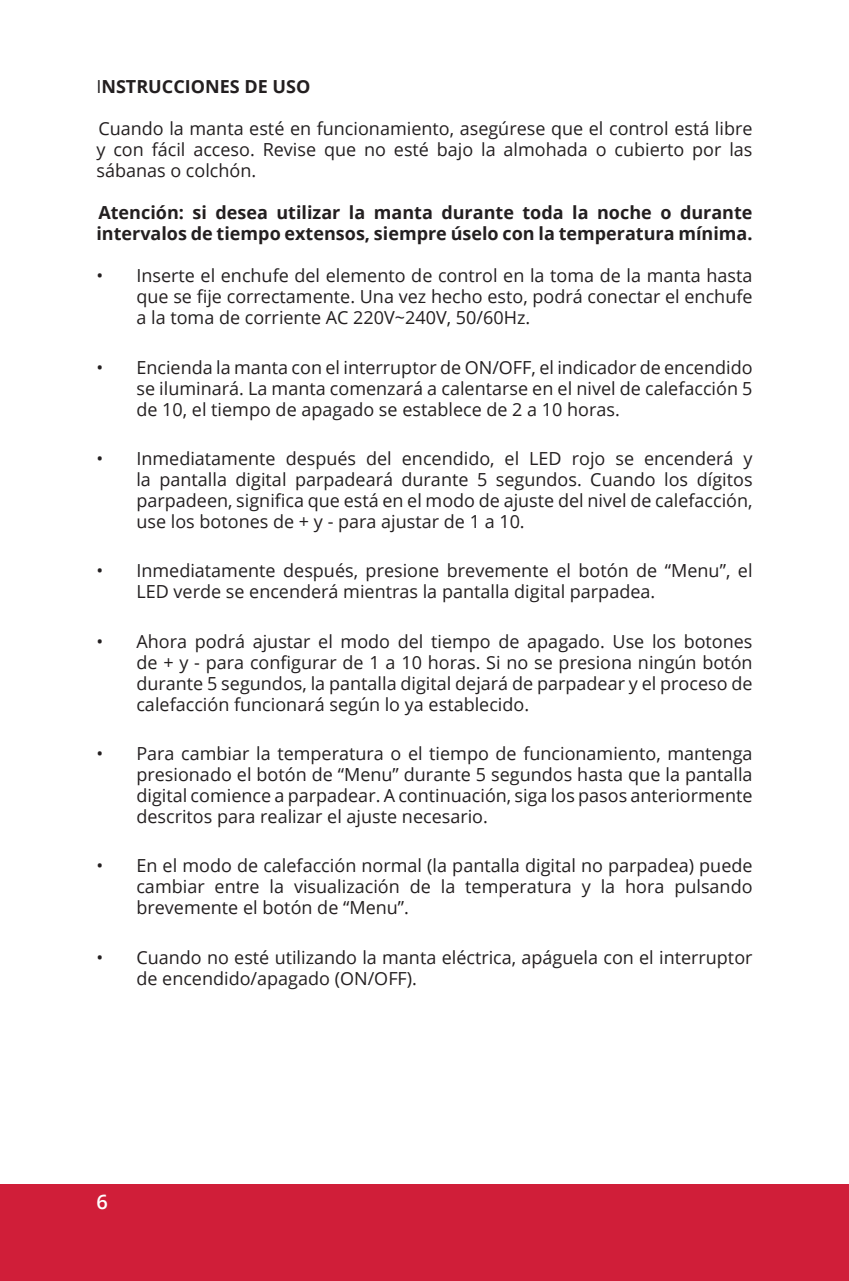
<style>
.page{position:relative;width:849px;height:1281px;background:#fff}
.page>*{position:absolute;margin:0;border:0;box-sizing:border-box;transform-origin:0 0}
.t1{font:600 20px "Open Sans";color:#fff}
.t2{font:18px/21px "Open Sans";color:#231f20;text-align:justify}
.t3{font:700 18px/21px "Open Sans";color:#231f20}
.s1{font-weight:400}
</style>
<div class="page">
<div style="left:0;top:1184px;width:849px;height:97px;background:#d01e39"></div>
<p class="t3" style="left:96px;top:76px;width:215px"><span class="s1">I</span>NSTRUCCIONES DE USO</p>
<p class="t2" style="left:96px;top:118px;width:657px">Cuando la manta esté en funcionamiento, asegúrese que el control está libre y con fácil acceso. Revise que no esté bajo la almohada o cubierto por las sábanas o colchón.</p>
<p class="t3" style="left:96px;top:202px;width:657px">Atención: si desea utilizar la manta durante toda la noche o durante intervalos de tiempo extensos, siempre úselo con la temperatura mínima.</p>
<p class="t2" style="left:136px;top:265px;width:617px;text-indent:-40px">• Inserte el enchufe del elemento de control en la toma de la manta hasta que se fije correctamente. Una vez hecho esto, podrá conectar el enchufe a la toma de corriente AC 220V~240V, 50/60Hz.</p>
<p class="t2" style="left:136px;top:356px;width:617px;text-indent:-40px">• Encienda la manta con el interruptor de ON/OFF, el indicador de encendido se iluminará. La manta comenzará a calentarse en el nivel de calefacción 5 de 10, el tiempo de apagado se establece de 2 a 10 horas.</p>
<p class="t2" style="left:136px;top:447px;width:617px;text-indent:-40px">• Inmediatamente después del encendido, el LED rojo se encenderá y la pantalla digital parpadeará durante 5 segundos. Cuando los dígitos parpadeen, significa que está en el modo de ajuste del nivel de calefacción, use los botones de + y - para ajustar de 1 a 10.</p>
<p class="t2" style="left:136px;top:560px;width:617px;text-indent:-40px">• Inmediatamente después, presione brevemente el botón de “Menu”, el<br>LED verde se encenderá mientras la pantalla digital parpadea.</p>
<p class="t2" style="left:136px;top:630px;width:617px;text-indent:-40px">• Ahora podrá ajustar el modo del tiempo de apagado. Use los botones de + y - para configurar de 1 a 10 horas. Si no se presiona ningún botón durante 5 segundos, la pantalla digital dejará de parpadear y el proceso de calefacción funcionará según lo ya establecido.</p>
<p class="t2" style="left:136px;top:742px;width:617px;text-indent:-40px">• Para cambiar la temperatura o el tiempo de funcionamiento, mantenga presionado el botón de “Menu” durante 5 segundos hasta que la pantalla digital comience a parpadear. A continuación, siga los pasos anteriormente descritos para realizar el ajuste necesario.</p>
<p class="t2" style="left:136px;top:855px;width:617px;text-indent:-40px">• En el modo de calefacción normal (la pantalla digital no parpadea) puede cambiar entre la visualización de la temperatura y la hora pulsando brevemente el botón de “Menu”.</p>
<p class="t2" style="left:136px;top:946px;width:617px;text-indent:-40px">• Cuando no esté utilizando la manta eléctrica, apáguela con el interruptor de encendido/apagado (ON/OFF).</p>
<p class="t1" style="left:96px;top:1188px;width:13px">6</p>
</div>
